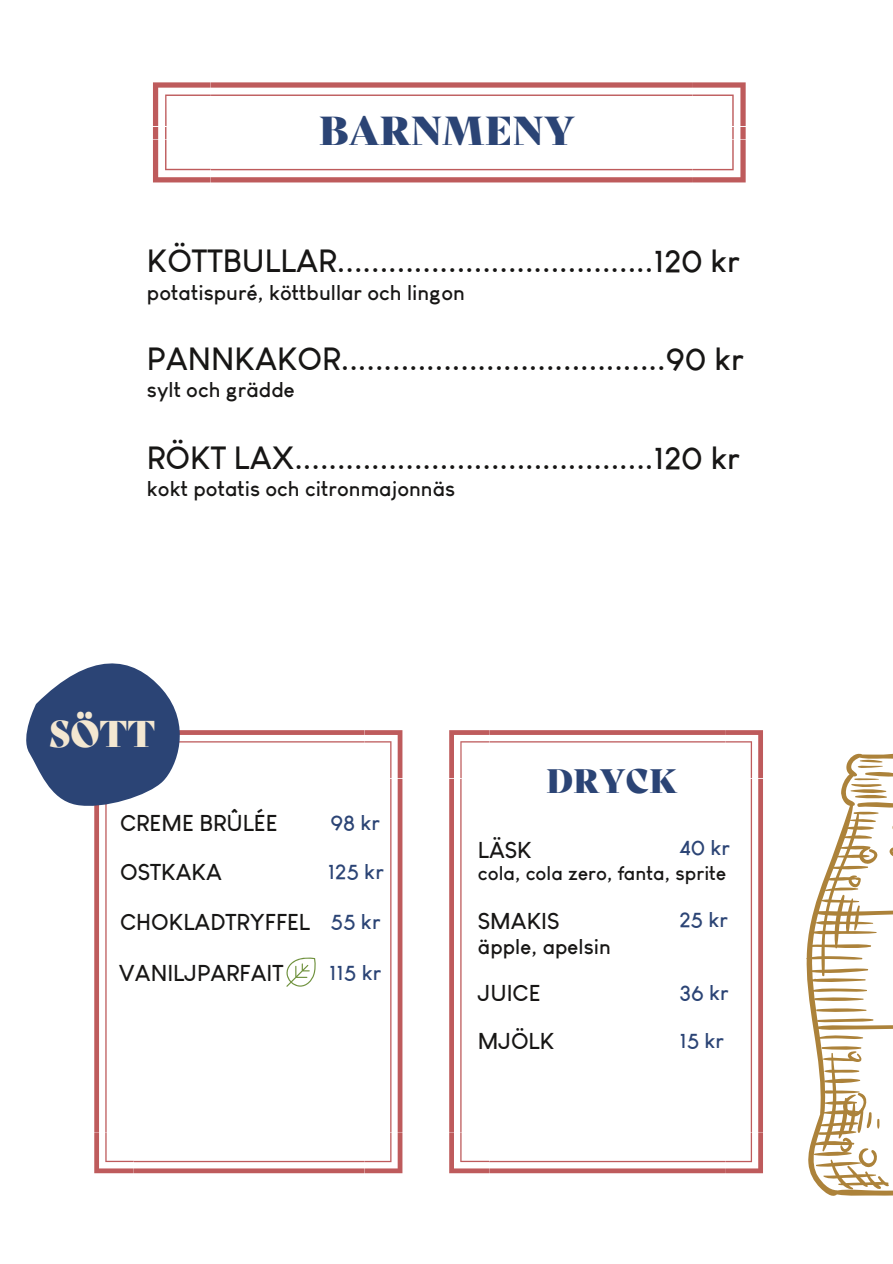
<style>
.page{position:relative;width:893px;height:1264px;background:#fff}
.page>*{position:absolute;margin:0;border:0;box-sizing:border-box;transform-origin:0 0}
.t1{font:39.3px "Bely Display";color:#2b4475}
.t2{font:36.3px "Bely Display";color:#f3e7d1}
.t3{font:33px "Bely Display";color:#2b4475}
.t4{font:700 31.5px "Louis George Cafe";color:#171615}
.t5{font:700 22.5px/49.2px "Louis George Cafe";color:#171615}
.t6{font:700 21px "Louis George Cafe";color:#171615}
.t7{font:700 21px "Louis George Cafe";color:#2b4475}
.t8{font:700 19.5px "Louis George Cafe";color:#171615}
</style>
<div class="page">
<svg style="left:153px;top:82px;width:592px;height:100px"></svg>
<svg style="left:806px;top:753px;width:87px;height:443px"></svg>
<svg style="left:449px;top:730px;width:314px;height:443px"></svg>
<svg style="left:94px;top:730px;width:308px;height:443px"></svg>
<svg style="left:26px;top:663px;width:166px;height:146px"></svg>
<svg style="left:286px;top:957px;width:29px;height:29px"></svg>
<p class="t1" style="left:319px;top:108px;width:258px">BARNMENY</p>
<p class="t4" style="left:147px;top:244px;width:594px">KÖTTBULLAR.....................................120 kr</p>
<p class="t6" style="left:147px;top:281px;width:319px">potatispuré, köttbullar och lingon</p>
<p class="t4" style="left:147px;top:341px;width:598px">PANNKAKOR......................................90 kr</p>
<p class="t6" style="left:147px;top:378px;width:149px">sylt och grädde</p>
<p class="t4" style="left:147px;top:440px;width:594px">RÖKT LAX..........................................120 kr</p>
<p class="t6" style="left:147px;top:477px;width:310px">kokt potatis och citronmajonnäs</p>
<p class="t2" style="left:49px;top:712px;width:108px">SÖTT</p>
<p class="t5" style="left:120px;top:799px;width:191px">CREME BRÛLÉE<br>OSTKAKA<br>CHOKLADTRYFFEL</p>
<p class="t5" style="left:119px;top:948px;width:166px">VANILJPARFAIT</p>
<p class="t7" style="left:330px;top:811px;width:51px">98 kr</p>
<p class="t7" style="left:328px;top:860px;width:57px">125 kr</p>
<p class="t7" style="left:330px;top:909px;width:52px">55 kr</p>
<p class="t7" style="left:329px;top:961px;width:54px">115 kr</p>
<p class="t3" style="left:546px;top:762px;width:132px">DRYCK</p>
<p class="t5" style="left:478px;top:826px;width:55px">LÄSK</p>
<p class="t7" style="left:679px;top:836px;width:52px">40 kr</p>
<p class="t8" style="left:478px;top:862px;width:250px">cola, cola zero, fanta, sprite</p>
<p class="t5" style="left:478px;top:896px;width:83px">SMAKIS</p>
<p class="t6" style="left:478px;top:934px;width:134px">äpple, apelsin</p>
<p class="t5" style="left:478px;top:969px;width:78px;line-height:47.5px">JUICE<br>MJÖLK</p>
<p class="t7" style="left:679px;top:907px;width:50px">25 kr</p>
<p class="t7" style="left:679px;top:981px;width:51px">36 kr</p>
<p class="t7" style="left:679px;top:1028px;width:46px">15 kr</p>
</div>
